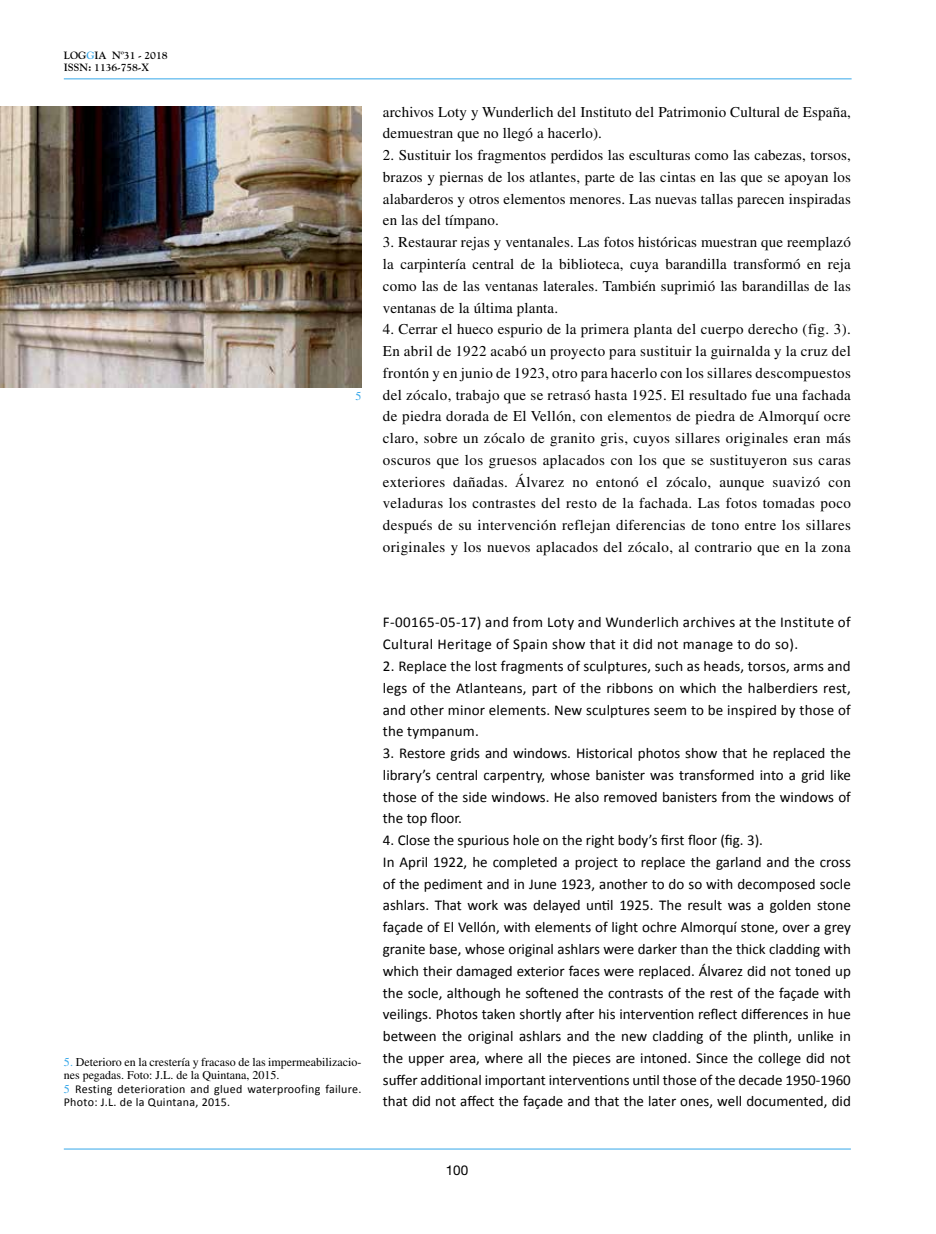
<style>
.page{position:relative;width:936px;height:1234px;background:#fff}
.page>*{position:absolute;margin:0;border:0;box-sizing:border-box;transform-origin:0 0}
.t1{font:15px/21.8px "Calibri";color:#000;text-align:justify}
.t2{font:15px/21.8px "Times LT Std";letter-spacing:.01em;color:#000;text-align:justify}
.t3{font:15px/21.8px "Calibri";letter-spacing:.025em;color:#000}
.t4{font:13.5px "Helvetica Neue LT Std";color:#000}
.t5{font:12px/13.5px "Times LT Std";color:#000}
.t6{font:12px/13.5px "Calibri";letter-spacing:.025em;color:#000}
.t7{font:12px "Times LT Std";color:#36a7e9}
.t8{font:700 10.5px/12.6px "Goudy Std";letter-spacing:-.01em;color:#000}
.s1{color:#36a7e9}
.s2{font-family:"Times LT Std";color:#36a7e9}
</style>
<div class="page">
<hr style="left:64px;top:79px;width:787px;height:1px;background:#36a7e9">
<hr style="left:64px;top:1148px;width:786px;height:1px;background:#36a7e9">
<img style="left:0;top:106px;width:361px;height:281px">
<p class="t8" style="left:64px;top:49px;width:105px">LOG<span class="s1">G</span>IA Nº31 - 2018<br>ISSN: 1136-758-X</p>
<p class="t7" style="left:355px;top:389px;width:7px">5</p>
<p class="t2" style="left:383px;top:101px;width:469px">archivos Loty y Wunderlich del Instituto del Patrimonio Cultural de España, demuestran que no llegó a hacerlo).</p>
<p class="t2" style="left:383px;top:144px;width:469px">2. Sustituir los fragmentos perdidos las esculturas como las cabezas, torsos, brazos y piernas de los atlantes, parte de las cintas en las que se apoyan los alabarderos y otros elementos menores. Las nuevas tallas parecen inspiradas en las del tímpano.</p>
<p class="t2" style="left:383px;top:231px;width:469px">3. Restaurar rejas y ventanales. Las fotos históricas muestran que reemplazó la carpintería central de la biblioteca, cuya barandilla transformó en reja como las de las ventanas laterales. También suprimió las barandillas de las ventanas de la última planta.</p>
<p class="t2" style="left:383px;top:318px;width:469px">4. Cerrar el hueco espurio de la primera planta del cuerpo derecho (fig. 3).<br>En abril de 1922 acabó un proyecto para sustituir la guirnalda y la cruz del frontón y en junio de 1923, otro para hacerlo con los sillares descompuestos del zócalo, trabajo que se retrasó hasta 1925. El resultado fue una fachada de piedra dorada de El Vellón, con elementos de piedra de Almorquí ocre claro, sobre un zócalo de granito gris, cuyos sillares originales eran más oscuros que los gruesos aplacados con los que se sustituyeron sus caras exteriores dañadas. Álvarez no entonó el zócalo, aunque suavizó con veladuras los contrastes del resto de la fachada. Las fotos tomadas poco después de su intervención reflejan diferencias de tono entre los sillares originales y los nuevos aplacados del zócalo, al contrario que en la zona</p>
<p class="t5" style="left:64px;top:1054px;width:299px"><span class="s1">5.</span> Deterioro en la crestería y fracaso de las impermeabilizacio&shy;nes pegadas. Foto: J.L. de la Quintana, 2015.</p>
<p class="t6" style="left:64px;top:1081px;width:299px"><span class="s2">5</span> Resting deterioration and glued waterproofing failure.<br>Photo: J.L. de la Quintana, 2015.</p>
<p class="t3" style="left:383px;top:611px;width:469px">F-00165-05-17) and from Loty and Wunderlich archives at the Institute of<br>Cultural Heritage of Spain show that it did not manage to do so).</p>
<p class="t1" style="left:383px;top:654px;width:469px">2. Replace the lost fragments of sculptures, such as heads, torsos, arms and legs of the Atlanteans, part of the ribbons on which the halberdiers rest, and other minor elements. New sculptures seem to be inspired by those of the tympanum.</p>
<p class="t1" style="left:383px;top:741px;width:469px">3. Restore grids and windows. Historical photos show that he replaced the library’s central carpentry, whose banister was transformed into a grid like those of the side windows. He also removed banisters from the windows of the top floor.</p>
<p class="t1" style="left:383px;top:828px;width:469px;text-align:left">4. Close the spurious hole on the right body’s first floor (fig. 3).<br>In April 1922, he completed a project to replace the garland and the cross of the pediment and in June 1923, another to do so with decomposed socle ashlars. That work was delayed until 1925. The result was a golden stone façade of El Vellón, with elements of light ochre Almorquí stone, over a grey granite base, whose original ashlars were darker than the thick cladding with which their damaged exterior faces were replaced. Álvarez did not toned up the socle, although he softened the contrasts of the rest of the façade with veilings. Photos taken shortly after his intervention reflect differences in hue between the original ashlars and the new cladding of the plinth, unlike in the upper area, where all the pieces are intoned. Since the college did not suffer additional important interventions until those of the decade 1950-1960 that did not affect the façade and that the later ones, well documented, did</p>
<p class="t4" style="left:445px;top:1161px;width:24px">100</p>
</div>
